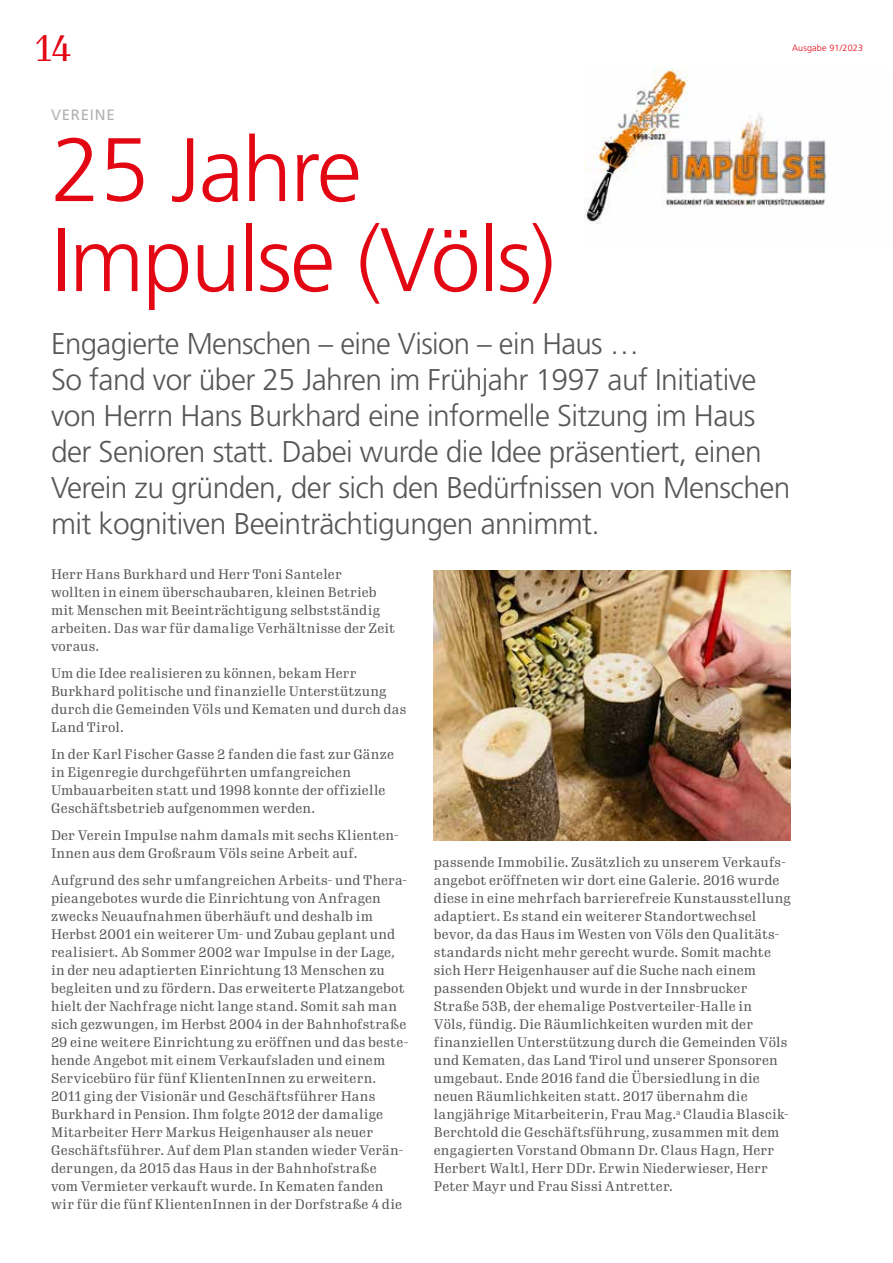
<style>
.page{position:relative;width:893px;height:1263px;background:#fff}
.page>*{position:absolute;margin:0;border:0;box-sizing:border-box;transform-origin:0 0}
.t1{font:300 90px/90px "Frutiger LT Std";letter-spacing:-.02em;color:#e30613}
.t2{font:36px "Gimlet Text Condensed";color:#e30613}
.t3{font:300 30px/36px "Frutiger LT Std";letter-spacing:-.02em;color:#575756}
.t4{font:15px "Frutiger LT Std";letter-spacing:.05em;color:#b3b2b2}
.t5{font:13.5px/18px "Gimlet Text Condensed";letter-spacing:.01em;color:#575756}
.t6{font:300 9px "Frutiger LT Std";letter-spacing:.02em;color:#e30613}
</style>
<div class="page">
<img style="left:585px;top:69px;width:242px;height:155px">
<img style="left:434px;top:570px;width:357px;height:270px">
<h2 class="t2" style="left:35px;top:23px;width:37px">14</h2>
<p class="t6" style="left:792px;top:43px;width:73px">Ausgabe 91/2023</p>
<p class="t4" style="left:51px;top:106px;width:65px">VEREINE</p>
<h1 class="t1" style="left:51px;top:126px;width:506px">25 Jahre<br>Impulse (Völs)</h1>
<p class="t3" style="left:51px;top:326px;width:741px">Engagierte Menschen – eine Vision – ein Haus …<br>So fand vor über 25 Jahren im Frühjahr 1997 auf Initiative von Herrn Hans Burkhard eine informelle Sitzung im Haus der Senioren statt. Dabei wurde die Idee präsentiert, einen Verein zu gründen, der sich den Bedürfnissen von Menschen mit kognitiven Beeinträchtigungen annimmt.</p>
<p class="t5" style="left:51px;top:564px;width:345px">Herr Hans Burkhard und Herr Toni Santeler<br>wollten in einem überschaubaren, kleinen Betrieb mit Menschen mit Beeinträchtigung selbstständig arbeiten. Das war für damalige Verhältnisse der Zeit voraus.</p>
<p class="t5" style="left:51px;top:663px;width:357px">Um die Idee realisieren zu können, bekam Herr Burkhard politische und finanzielle Unterstützung durch die Gemeinden Völs und Kematen und durch das Land Tirol.</p>
<p class="t5" style="left:51px;top:744px;width:345px">In der Karl Fischer Gasse 2 fanden die fast zur Gänze in Eigenregie durchgeführten umfangreichen Umbauarbeiten statt und 1998 konnte der offizielle Geschäftsbetrieb aufgenommen werden.</p>
<p class="t5" style="left:51px;top:825px;width:349px">Der Verein Impulse nahm damals mit sechs Klienten-<br>Innen aus dem Großraum Völs seine Arbeit auf.</p>
<p class="t5" style="left:51px;top:870px;width:359px">Aufgrund des sehr umfangreichen Arbeits- und Thera&shy;pieangebotes wurde die Einrichtung von Anfragen zwecks Neuaufnahmen überhäuft und deshalb im Herbst 2001 ein weiterer Um- und Zubau geplant und realisiert. Ab Sommer 2002 war Impulse in der Lage, in der neu adaptierten Einrichtung 13 Menschen zu begleiten und zu fördern. Das erweiterte Platzangebot hielt der Nachfrage nicht lange stand. Somit sah man sich gezwungen, im Herbst 2004 in der Bahnhofstraße 29 eine weitere Einrichtung zu eröffnen und das beste&shy;hende Angebot mit einem Verkaufsladen und einem Servicebüro für fünf KlientenInnen zu erweitern.<br>2011 ging der Visionär und Geschäftsführer Hans Burkhard in Pension. Ihm folgte 2012 der damalige Mitarbeiter Herr Markus Heigenhauser als neuer Geschäftsführer. Auf dem Plan standen wieder Verän&shy;derungen, da 2015 das Haus in der Bahnhofstraße<br>vom Vermieter verkauft wurde. In Kematen fanden wir für die fünf KlientenInnen in der Dorfstraße 4 die</p>
<p class="t5" style="left:434px;top:852px;width:359px">passende Immobilie. Zusätzlich zu unserem Verkaufs&shy;angebot eröffneten wir dort eine Galerie. 2016 wurde diese in eine mehrfach barrierefreie Kunstausstellung adaptiert. Es stand ein weiterer Standortwechsel bevor, da das Haus im Westen von Völs den Qualitäts&shy;standards nicht mehr gerecht wurde. Somit machte sich Herr Heigenhauser auf die Suche nach einem passenden Objekt und wurde in der Innsbrucker Straße 53B, der ehemalige Postverteiler-Halle in<br>Völs, fündig. Die Räumlichkeiten wurden mit der finanziellen Unterstützung durch die Gemeinden Völs und Kematen, das Land Tirol und unserer Sponsoren umgebaut. Ende 2016 fand die Übersiedlung in die neuen Räumlichkeiten statt. 2017 übernahm die langjährige Mitarbeiterin, Frau Mag.<sup>a</sup> Claudia Blascik-Berchtold die Geschäftsführung, zusammen mit dem engagierten Vorstand Obmann Dr. Claus Hagn, Herr Herbert Waltl, Herr DDr. Erwin Niederwieser, Herr Peter Mayr und Frau Sissi Antretter.</p>
</div>
